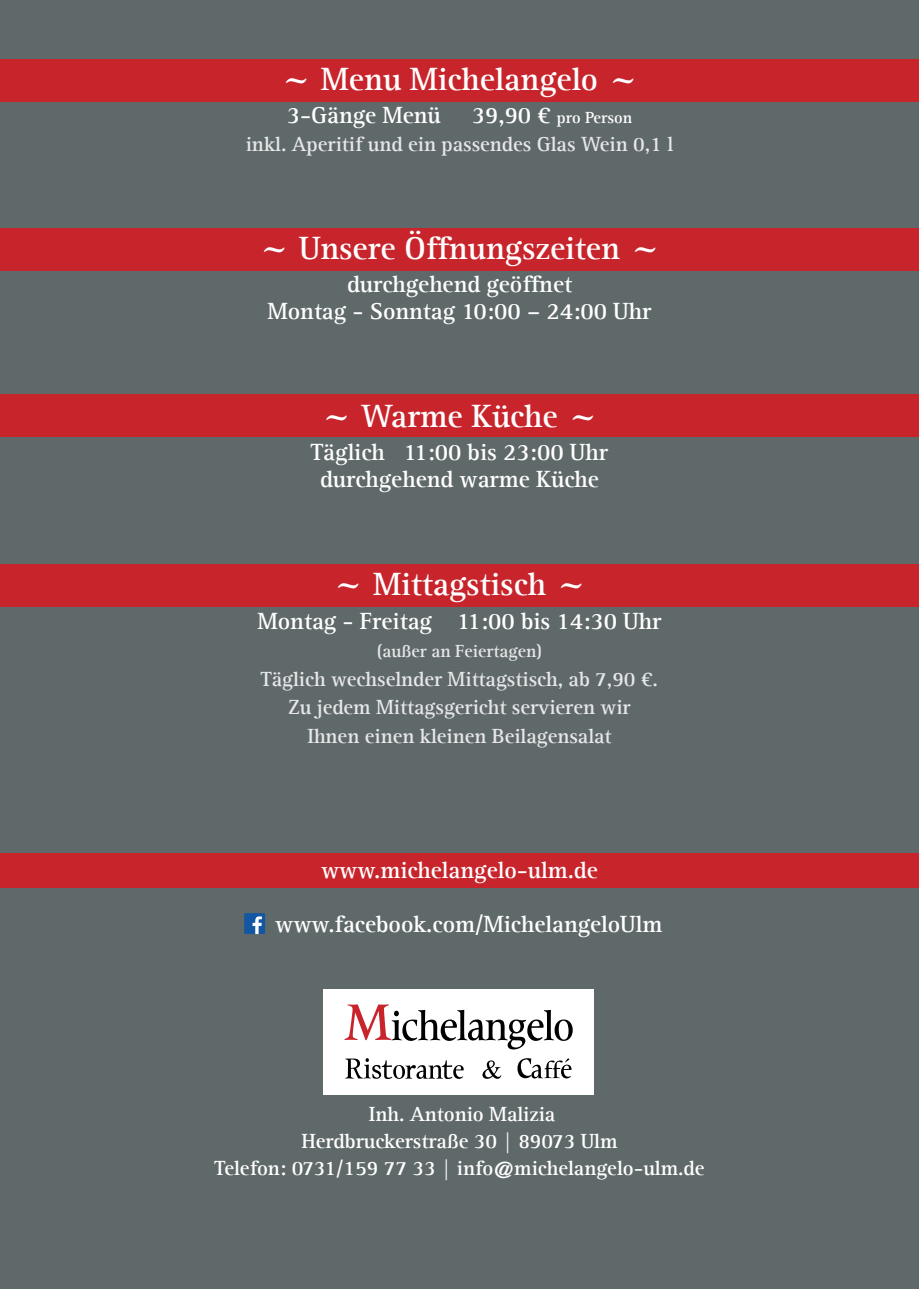
<style>
.page{position:relative;width:919px;height:1289px;background:#fff}
.page>*{position:absolute;margin:0;border:0;box-sizing:border-box;transform-origin:0 0}
.t1{font:700 33px "Agfa Rotis Serif";color:#fff}
.t2{font:700 24px/27px "Agfa Rotis Serif";color:#fff;text-align:center}
.t3{font:700 21px/28.5px "Agfa Rotis Serif";color:#e6e7e9;text-align:center}
.t4{font:700 21px/27px "Agfa Rotis Serif";color:#fff;text-align:center}
.t5{font:700 18px "Agfa Rotis Serif";color:#e6e7e9}
.t6{font:700 16.5px "Agfa Rotis Serif";color:#fff}
.s1{font-size:24px}
</style>
<div class="page">
<div style="left:0;top:0;width:918px;height:1288px;background:#60696a"></div>
<div style="left:0;top:853px;width:918px;height:34px;background:#c8242b"></div>
<div style="left:0;top:564px;width:918px;height:43px;background:#c8242b"></div>
<div style="left:0;top:394px;width:918px;height:43px;background:#c8242b"></div>
<div style="left:0;top:60px;width:918px;height:42px;background:#c8242b"></div>
<div style="left:0;top:229px;width:918px;height:42px;background:#c8242b"></div>
<div style="left:323px;top:989px;width:271px;height:105px;background:#fff"></div>
<svg style="left:344px;top:1004px;width:228px;height:45px"></svg>
<svg style="left:517px;top:1058px;width:54px;height:20px"></svg>
<svg style="left:482px;top:1060px;width:19px;height:18px"></svg>
<svg style="left:345px;top:1058px;width:118px;height:20px"></svg>
<div style="left:244px;top:913px;width:21px;height:21px;background:#1357a3"></div>
<svg style="left:252px;top:916px;width:10px;height:18px"></svg>
<h1 class="t1" style="left:279px;top:59px;width:361px">~ Menu Michelangelo ~</h1>
<p class="t2" style="left:287px;top:101px;width:156px">3-Gänge Menü</p>
<p class="t6" style="left:472px;top:108px;width:162px"><span class="s1">39,90 €</span> pro Person</p>
<p class="t3" style="left:246px;top:130px;width:429px">inkl. Aperitif und ein passendes Glas Wein 0,1 l</p>
<h1 class="t1" style="left:257px;top:229px;width:405px">~ Unsere Öffnungszeiten ~</h1>
<p class="t2" style="left:267px;top:271px;width:385px">durchgehend geöffnet<br>Montag - Sonntag 10:00 – 24:00 Uhr</p>
<h1 class="t1" style="left:320px;top:397px;width:281px">~ Warme Küche ~</h1>
<p class="t2" style="left:311px;top:439px;width:298px">Täglich 11:00 bis 23:00 Uhr durchgehend warme Küche</p>
<h1 class="t1" style="left:331px;top:565px;width:257px">~ Mittagstisch ~</h1>
<p class="t2" style="left:257px;top:607px;width:405px">Montag - Freitag 11:00 bis 14:30 Uhr</p>
<p class="t5" style="left:377px;top:640px;width:166px">(außer an Feiertagen)</p>
<p class="t3" style="left:261px;top:664px;width:398px">Täglich wechselnder Mittagstisch, ab 7,90 €.<br>Zu jedem Mittagsgericht servieren wir<br>Ihnen einen kleinen Beilagensalat</p>
<p class="t2" style="left:321px;top:856px;width:278px">www.michelangelo-ulm.de</p>
<p class="t2" style="left:275px;top:910px;width:388px">www.facebook.com/MichelangeloUlm</p>
<p class="t4" style="left:214px;top:1100px;width:491px">Inh. Antonio Malizia<br>Herdbruckerstraße 30 | 89073 Ulm<br>Telefon: 0731/159 77 33 | info@michelangelo-ulm.de</p>
</div>
